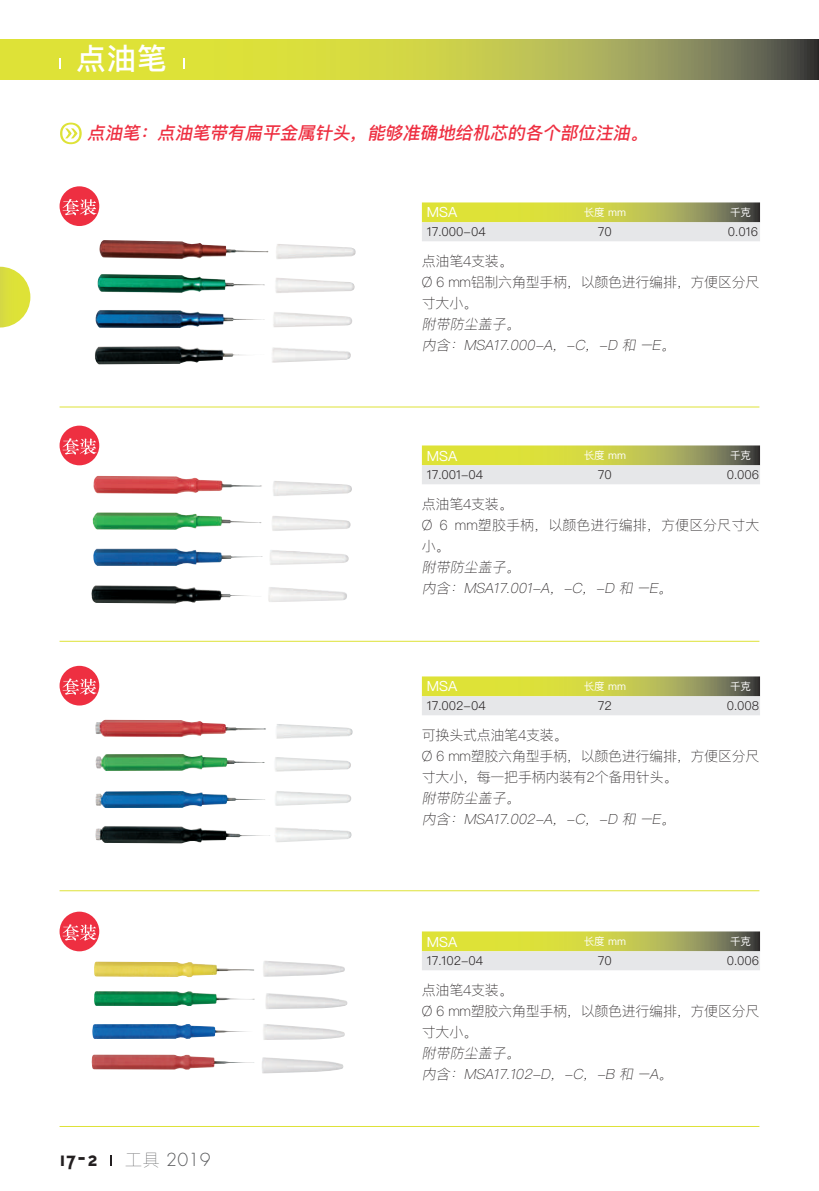
<style>
.page{position:relative;width:819px;height:1191px;background:#fff}
.page>*{position:absolute;margin:0;border:0;box-sizing:border-box;transform-origin:0 0}
.t1{font:500 29.75px "Ping Fang SC";color:#fff}
.t2{font:700 22.75px "Triplex";color:#231f20}
.t3{font:italic 500 17.5px "Ping Fang SC";color:#ee2f41}
.t4{font:300 17.5px "Futura";color:#57585a}
.t5{font:100 14px/21px "Ping Fang SC";letter-spacing:-.02em;color:#231f20}
.t6{font:italic 100 14px/21px "Ping Fang SC";color:#231f20}
.t7{font:100 14px/21px "Ping Fang SC";letter-spacing:.005em;color:#231f20}
.t8{font:14px "Ping Fang SC";color:#fff}
.t9{font:300 12.25px "Ping Fang SC";color:#231f20}
.t10{font:10.5px "Ping Fang SC";color:#fff}
.s1{font-family:"Bienvenue Picto TT";font-weight:400;font-style:normal;font-size:24.5px;color:#fff}
.s2{font-family:"Ping Fang SC";font-weight:200}
</style>
<div class="page">
<svg style="left:0;top:40px;width:818px;height:39px;background:#bbbf48"></svg>
<hr style="left:818px;top:40px;width:1px;height:39px;background:#272424">
<hr style="left:60px;top:1126px;width:699px;height:1px;background:#dee237">
<img style="left:95px;top:240px;width:261px;height:88px">
<hr style="left:60px;top:406px;width:699px;height:1px;background:#dee237">
<hr style="left:60px;top:641px;width:699px;height:1px;background:#dee237">
<hr style="left:60px;top:890px;width:699px;height:1px;background:#dee237">
<img style="left:91px;top:476px;width:261px;height:127px">
<img style="left:95px;top:720px;width:258px;height:88px">
<svg style="left:422px;top:202px;width:338px;height:39px;background:#d1d397"></svg>
<svg style="left:422px;top:445px;width:338px;height:39px;background:#d1d397"></svg>
<svg style="left:422px;top:676px;width:338px;height:39px;background:#d1d397"></svg>
<svg style="left:422px;top:931px;width:338px;height:39px;background:#d1d397"></svg>
<img style="left:94px;top:991px;width:253px;height:18px">
<img style="left:94px;top:961px;width:251px;height:16px">
<img style="left:92px;top:1024px;width:253px;height:16px">
<img style="left:91px;top:1054px;width:252px;height:20px">
<svg style="left:0;top:267px;width:30px;height:60px"></svg>
<div style="left:60px;top:425px;width:39px;height:40px;background:#ee2f41;border-radius:50%"></div>
<svg style="left:63px;top:438px;width:33px;height:17px"></svg>
<div style="left:60px;top:186px;width:39px;height:40px;background:#ee2f41;border-radius:50%"></div>
<svg style="left:63px;top:199px;width:33px;height:16px"></svg>
<div style="left:60px;top:666px;width:39px;height:39px;background:#ee2f41;border-radius:50%"></div>
<svg style="left:63px;top:678px;width:33px;height:17px"></svg>
<div style="left:60px;top:911px;width:39px;height:40px;background:#ee2f41;border-radius:50%"></div>
<svg style="left:63px;top:924px;width:33px;height:16px"></svg>
<h1 class="t1" style="left:76px;top:40px;width:92px">点油笔</h1>
<p class="t3" style="left:60px;top:122px;width:593px"><span class="s1">i</span> 点油笔：点油笔带有扁平金属针头，能够准确地给机芯的各个部位注油。</p>
<p class="t8" style="left:427px;top:204px;width:32px">MSA</p>
<p class="t10" style="left:583px;top:206px;width:44px">长度 mm</p>
<p class="t10" style="left:730px;top:206px;width:22px">千克</p>
<p class="t9" style="left:427px;top:224px;width:60px">17.000-04</p>
<p class="t9" style="left:598px;top:224px;width:16px">70</p>
<p class="t9" style="left:728px;top:224px;width:32px">0.016</p>
<p class="t5" style="left:422px;top:250px;width:339px">点油笔4支装。<br>Ø 6 mm铝制六角型手柄，以颜色进行编排，方便区分尺寸大小。</p>
<p class="t6" style="left:422px;top:313px;width:257px">附带防尘盖子。<br>内含：MSA17.000-A，-C，-D 和 –E。</p>
<p class="t8" style="left:427px;top:447px;width:32px">MSA</p>
<p class="t10" style="left:583px;top:449px;width:44px">长度 mm</p>
<p class="t10" style="left:730px;top:449px;width:22px">千克</p>
<p class="t9" style="left:427px;top:467px;width:58px">17.001-04</p>
<p class="t9" style="left:598px;top:467px;width:16px">70</p>
<p class="t9" style="left:726px;top:467px;width:34px">0.006</p>
<p class="t7" style="left:422px;top:493px;width:339px">点油笔4支装。<br>Ø 6 mm塑胶手柄，以颜色进行编排，方便区分尺寸大小。</p>
<p class="t6" style="left:422px;top:556px;width:254px">附带防尘盖子。<br>内含：MSA17.001-A，-C，-D 和 –E。</p>
<p class="t8" style="left:427px;top:678px;width:32px">MSA</p>
<p class="t10" style="left:583px;top:680px;width:44px">长度 mm</p>
<p class="t10" style="left:730px;top:680px;width:22px">千克</p>
<p class="t9" style="left:427px;top:698px;width:60px">17.002-04</p>
<p class="t9" style="left:598px;top:698px;width:16px">72</p>
<p class="t9" style="left:726px;top:698px;width:34px">0.008</p>
<p class="t5" style="left:422px;top:724px;width:339px">可换头式点油笔4支装。<br>Ø 6 mm塑胶六角型手柄，以颜色进行编排，方便区分尺寸大小，每一把手柄内装有2个备用针头。</p>
<p class="t6" style="left:422px;top:787px;width:257px">附带防尘盖子。<br>内含：MSA17.002-A，-C，-D 和 –E。</p>
<h2 class="t2" style="left:60px;top:1146px;width:39px">17-2</h2>
<p class="t4" style="left:125px;top:1148px;width:87px"><span class="s2">工具</span> 2019</p>
<p class="t8" style="left:427px;top:933px;width:32px">MSA</p>
<p class="t10" style="left:583px;top:935px;width:44px">长度 mm</p>
<p class="t10" style="left:730px;top:935px;width:22px">千克</p>
<p class="t9" style="left:427px;top:953px;width:58px">17.102-04</p>
<p class="t9" style="left:598px;top:953px;width:16px">70</p>
<p class="t9" style="left:726px;top:953px;width:34px">0.006</p>
<p class="t5" style="left:422px;top:979px;width:339px">点油笔4支装。<br>Ø 6 mm塑胶六角型手柄，以颜色进行编排，方便区分尺寸大小。</p>
<p class="t6" style="left:422px;top:1042px;width:255px">附带防尘盖子。<br>内含：MSA17.102-D，-C，-B 和 –A。</p>
</div>
